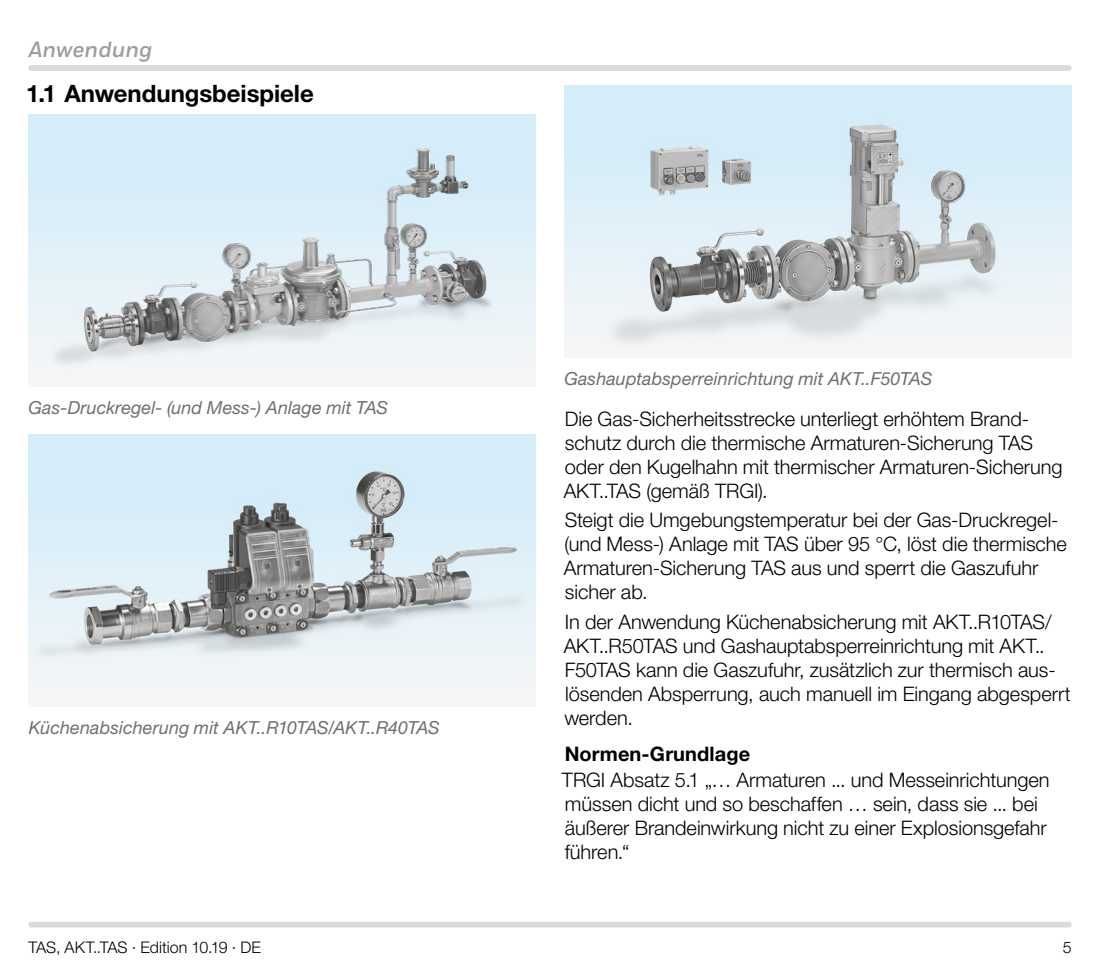
<style>
.page{position:relative;width:1100px;height:970px;background:#fff}
.page>*{position:absolute;margin:0;border:0;box-sizing:border-box;transform-origin:0 0}
.t1{font:700 24px "Helvetica Neue LT Pro";color:#000}
.t2{font:italic 700 22px "Honeywell Sans";color:#9d9d9c}
.t3{font:300 20px/24px "Helvetica Neue LT Pro";letter-spacing:-.005em;color:#000}
.t4{font:700 20px "Helvetica Neue LT Pro";letter-spacing:.005em;color:#000}
.t5{font:italic 18px "Helvetica Neue LT Pro";letter-spacing:.005em;color:#706f6f}
.t6{font:300 16px "Helvetica Neue LT Pro";letter-spacing:-.005em;color:#000}
</style>
<div class="page">
<div style="left:31px;top:921px;width:1038px;height:6px;background:#dadada"></div>
<div style="left:31px;top:65px;width:1038px;height:6px;background:#dadada"></div>
<div style="left:28px;top:114px;width:508px;height:272px;background:linear-gradient(to bottom,#ceebfa,#f5f6f7)"></div>
<img style="left:47px;top:114px;width:471px;height:272px">
<svg style="left:28px;top:434px;width:508px;height:261px"></svg>
<img style="left:28px;top:463px;width:508px;height:213px">
<div style="left:564px;top:85px;width:507px;height:272px;background:linear-gradient(to bottom,#ceebfa,#f5f6f7)"></div>
<img style="left:604px;top:85px;width:427px;height:272px">
<p class="t2" style="left:28px;top:36px;width:126px">Anwendung</p>
<p class="t1" style="left:26px;top:79px;width:289px">1.1 Anwendungsbeispiele</p>
<p class="t5" style="left:29px;top:396px;width:361px">Gas-Druckregel- (und Mess-) Anlage mit TAS</p>
<p class="t5" style="left:29px;top:716px;width:413px">Küchenabsicherung mit AKT..R10TAS/AKT..R40TAS</p>
<p class="t5" style="left:564px;top:367px;width:369px">Gashauptabsperreinrichtung mit AKT..F50TAS</p>
<p class="t3" style="left:564px;top:406px;width:500px">Die Gas-Sicherheitsstrecke unterliegt erhöhtem Brand&shy;schutz durch die thermische Armaturen-Sicherung TAS oder den Kugelhahn mit thermischer Armaturen-Sicherung AKT..TAS (gemäß TRGI).</p>
<p class="t3" style="left:564px;top:508px;width:505px">Steigt die Umgebungstemperatur bei der Gas-Druckregel-(und Mess-) Anlage mit TAS über 95 °C, löst die thermische Armaturen-Sicherung TAS aus und sperrt die Gaszufuhr sicher ab.</p>
<p class="t3" style="left:564px;top:609px;width:509px">In der Anwendung Küchenabsicherung mit AKT..R10TAS/ AKT..R50TAS und Gashauptabsperreinrichtung mit AKT..<br>F50TAS kann die Gaszufuhr, zusätzlich zur thermisch aus&shy;lösenden Absperrung, auch manuell im Eingang abgesperrt werden.</p>
<p class="t4" style="left:565px;top:741px;width:187px">Normen-Grundlage</p>
<p class="t3" style="left:562px;top:767px;width:489px">TRGI Absatz 5.1 „… Armaturen ... und Messeinrichtungen müssen dicht und so beschaffen … sein, dass sie ... bei äußerer Brandeinwirkung nicht zu einer Explosionsgefahr führen.“</p>
<p class="t6" style="left:28px;top:937px;width:234px">TAS, AKT..TAS · Edition 10.19 · DE</p>
<p class="t6" style="left:1063px;top:937px;width:10px">5</p>
</div>
